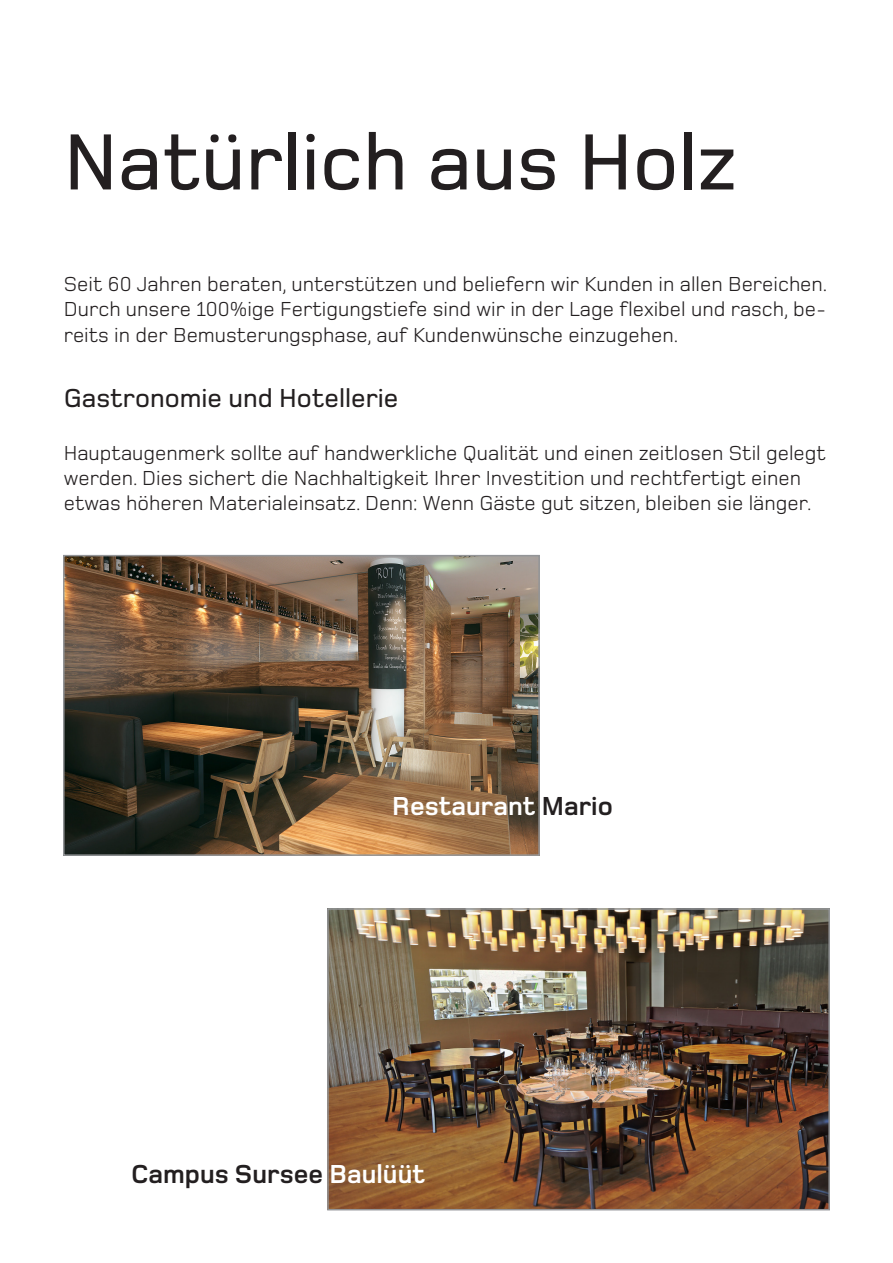
<style>
.page{position:relative;width:893px;height:1263px;background:#fff}
.page>*{position:absolute;margin:0;border:0;box-sizing:border-box;transform-origin:0 0}
.t1{font:500 82.5px "Foundry Monoline";color:#231f20}
.t2{font:500 27px "Foundry Monoline";color:#231f20}
.t3{font:700 27px "Foundry Monoline";color:#231f20}
.t4{font:700 27px "Foundry Monoline";color:#fff}
.t5{font:21px/25.2px "Foundry Monoline";color:#231f20;text-align:justify}
.s1{color:#231f20}
.s2{color:#fff}
</style>
<div class="page">
<img style="left:66px;top:558px;width:471px;height:295px">
<div style="left:63px;top:555px;width:477px;height:301px;border:2px solid #939598"></div>
<img style="left:330px;top:911px;width:497px;height:296px">
<div style="left:327px;top:908px;width:503px;height:302px;border:2px solid #939598"></div>
<h1 class="t1" style="left:64px;top:118px;width:675px">Natürlich aus Holz</h1>
<p class="t5" style="left:64px;top:271px;width:765px">Seit 60 Jahren beraten, unterstützen und beliefern wir Kunden in allen Bereichen.<br>Durch unsere 100%ige Fertigungstiefe sind wir in der Lage flexibel und rasch, be&shy;reits in der Bemusterungsphase, auf Kundenwünsche einzugehen.</p>
<p class="t2" style="left:64px;top:384px;width:336px">Gastronomie und Hotellerie</p>
<p class="t5" style="left:64px;top:440px;width:764px;text-align:left">Hauptaugenmerk sollte auf handwerkliche Qualität und einen zeitlosen Stil gelegt werden. Dies sichert die Nachhaltigkeit Ihrer Investition und rechtfertigt einen etwas höheren Materialeinsatz. Denn: Wenn Gäste gut sitzen, bleiben sie länger.</p>
<p class="t4" style="left:392px;top:792px;width:222px">Restaurant <span class="s1">Mario</span></p>
<p class="t3" style="left:131px;top:1160px;width:296px">Campus Sursee <span class="s2">Baulüüt</span></p>
</div>
